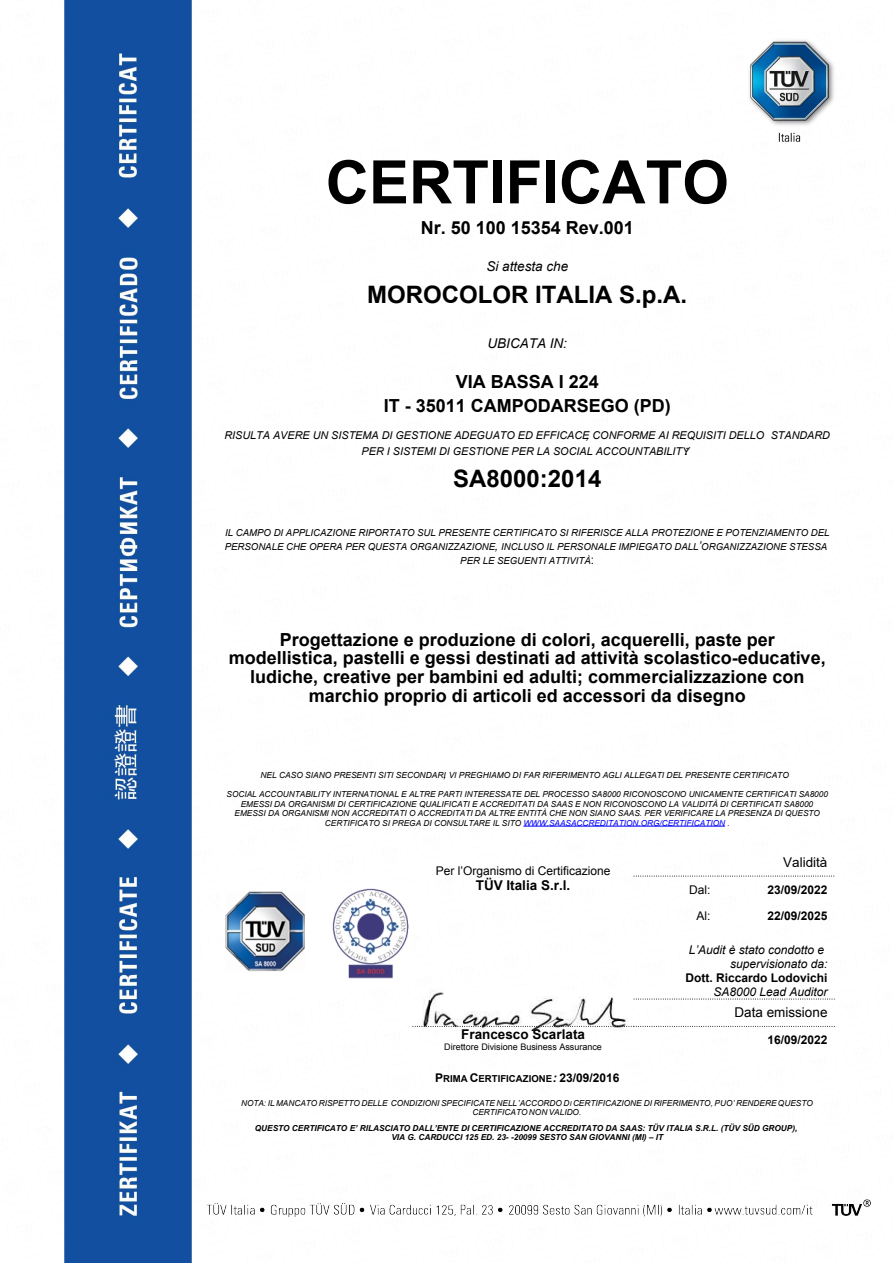
<style>
.page{position:relative;width:893px;height:1263px;background:#fff}
.page>*{position:absolute;margin:0;border:0;box-sizing:border-box;transform-origin:0 0}
.t1{font:700 60px "Arial";color:#000}
.t2{font:700 24px "Arial";color:#000}
.t3{font:700 18px/18.6px "Arial";color:#000;text-align:center}
.t4{font:italic 13.5px "Arial";color:#000}
.t5{font:700 13.5px "Arial";color:#000}
.t6{font:700 13.5px "Arial";color:#000}
.t7{font:13.5px "Arial";color:#000}
.t8{font:13.5px "Arial";color:#000}
.t9{font:italic 12px/13.8px "Arial";color:#000;text-align:right}
.t10{font:700 12px "Arial";color:#000}
.t11{font:12px "Arial";color:#000}
.t12{font:italic 10.8px/15.5px "Arial";color:#000;text-align:center}
.t13{font:italic 9.6px/13.8px "Arial";color:#000;text-align:center}
.t14{font:700 9.6px "Arial";color:#000}
.t15{font:9px "Arial";color:#000}
.t16{font:italic 8.4px "Arial";color:#000}
.t17{font:italic 8.25px/9.4px "Arial";color:#000;text-align:center}
.t18{font:italic 700 8.25px/9.4px "Arial";color:#000;text-align:center}
.s1{font-size:13.5px}
.s2{font-size:12px}
.s3{font-style:inherit}
.s4{font-style:normal;font-size:12px}
.s5{font-size:10.5px}
.s6{color:#00f}
.s7{font-style:italic;font-size:12px}
.s8{font-size:6.6px}
</style>
<div class="page">
<img style="left:64px;top:0;width:807px;height:1263px">
<img style="left:423px;top:990px;width:204px;height:40px">
<hr style="left:523px;top:826px;width:202px;height:1px;background:#00f">
<svg style="left:633px;top:876px;width:202px;height:1px"></svg>
<svg style="left:633px;top:999px;width:202px;height:1px"></svg>
<svg style="left:412px;top:1026px;width:423px;height:1px"></svg>
<img style="left:221px;top:885px;width:189px;height:103px">
<h1 class="t1" style="left:325px;top:160px;width:405px">CERTIFICATO</h1>
<h3 class="t3" style="left:420px;top:220px;width:215px">Nr. 50 100 15354 Rev.001</h3>
<h3 class="t4" style="left:486px;top:261px;width:83px">Si attesta che</h3>
<h2 class="t2" style="left:367px;top:286px;width:321px">MOROCOLOR ITALIA S.p.A.</h2>
<h3 class="t4" style="left:487px;top:339px;width:81px">UBICATA IN:</h3>
<h3 class="t3" style="left:384px;top:372px;width:288px;line-height:23.7px">VIA BASSA I 224<br>IT - 35011 CAMPODARSEGO (PD)</h3>
<h3 class="t12" style="left:224px;top:429px;width:607px">RISULTA AVERE UN SISTEMA DI GESTIONE ADEGUATO ED EFFICACE<span class="s1">,</span> CONFORME AI REQUISITI DELLO STANDARD<br>PER I SISTEMI DI GESTIONE PER LA SOCIAL ACCOUNTABILITY<span class="s1">:</span></h3>
<h2 class="t2" style="left:453px;top:470px;width:150px">SA8000:2014</h2>
<p class="t13" style="left:225px;top:527px;width:606px">IL CAMPO DI APPLICAZIONE RIPORTATO SUL PRESENTE CERTIFICATO SI RIFERISCE ALLA PROTEZIONE E POTENZIAMENTO DEL<br>PERSONALE CHE OPERA PER QUESTA ORGANIZZAZIONE<span class="s2">,</span> INCLUSO IL PERSONALE IMPIEGATO DALL<span class="s2">’</span>ORGANIZZAZIONE STESSA<br><span class="s3">PER LE SEGUENTI ATTIVITÀ</span><span class="s4">:</span></p>
<p class="t3" style="left:229px;top:632px;width:598px">Progettazione e produzione di colori, acquerelli, paste per modellistica, pastelli e gessi destinati <span class="s3">ad attività scolastico-educative, </span>ludiche, creative per bambini ed adulti; commercializzazione con marchio proprio di articoli ed accessori da disegno</p>
<p class="t16" style="left:260px;top:771px;width:530px">NEL CASO SIANO PRESENTI SITI SECONDARI<span class="s5">,</span> VI PREGHIAMO DI FAR RIFERIMENTO AGLI ALLEGATI DEL PRESENTE CERTIFICATO<span class="s5">.</span></p>
<p class="t17" style="left:226px;top:790px;width:603px">SOCIAL ACCOUNTABILITY INTERNATIONAL E ALTRE PARTI INTERESSATE DEL PROCESSO SA8000 RICONOSCONO UNICAMENTE CERTIFICATI SA8000<br>EMESSI DA ORGANISMI <span class="s3">DI CERTIFICAZIONE QUALIFICATI E ACCREDITATI DA SAAS E NON RICONOSCONO LA VALIDITÀ DI CERTIFICATI SA8000<br>EMESSI DA ORGANISMI NON ACCREDITATI O ACCREDITATI DA ALTRE ENTITÀ CHE NON SIA</span>NO SAAS. PER VERIFICARE LA PRESENZA DI QUESTO CERTIFICATO SI PREGA DI CONSULTARE IL SITO <span class="s6">WWW.SAASACCREDITATION.ORG/CERTIFICATION</span> .</p>
<h3 class="t11" style="left:435px;top:866px;width:176px">Per l<span class="s3">’</span>Organismo di Certificazione</h3>
<h3 class="t6" style="left:476px;top:875px;width:96px">TÜV Italia S.r.l.</h3>
<h3 class="t5" style="left:461px;top:1029px;width:125px">Francesco Scarlata</h3>
<p class="t15" style="left:444px;top:1044px;width:159px">Direttore Divisione Business Assurance</p>
<h3 class="t8" style="left:783px;top:853px;width:46px">Validità</h3>
<h3 class="t11" style="left:689px;top:885px;width:23px">Dal:</h3>
<h3 class="t10" style="left:767px;top:885px;width:62px">23/09/2022</h3>
<h3 class="t11" style="left:696px;top:912px;width:15px">Al:</h3>
<h3 class="t10" style="left:767px;top:912px;width:62px">22/09/2025</h3>
<h3 class="t9" style="left:688px;top:944px;width:140px">L<span class="s3">’Audit è</span> stato condotto e supervisionato da:</h3>
<h3 class="t10" style="left:685px;top:973px;width:143px">Dott. Riccardo Lodovichi</h3>
<h3 class="t9" style="left:713px;top:986px;width:116px">SA8000 Lead Auditor</h3>
<h3 class="t7" style="left:734px;top:1007px;width:94px">Data emissione</h3>
<h3 class="t10" style="left:767px;top:1035px;width:62px">16/09/2022</h3>
<p class="t14" style="left:435px;top:1075px;width:186px"><span class="s2">P</span>RIMA <span class="s2">C</span>ERTIFICAZIONE<span class="s7">:</span> <span class="s2">23/09/2016</span></p>
<p class="t17" style="left:241px;top:1099px;width:573px">NOTA: IL MANCATO RISPETTO DELLE CONDIZIONI SPECIFICATE NELL<span class="s3">’</span>ACCORDO D<span class="s8">I</span> CERTIFICAZIONE DI RIFERIMENTO, PUO<span class="s3">’</span> RENDERE QUESTO<br>CERTIFICATO NON VALIDO.</p>
<p class="t18" style="left:255px;top:1124px;width:544px">QUESTO CERTIFICATO E<span class="s3">’</span> RILASCIATO DALL<span class="s3">’</span>ENTE DI CERTIFICAZIONE ACCREDITATO DA SAAS: <span class="s3">TÜV ITALIA S.R.L. (TÜV SÜD G</span>ROUP),<br>VIA G. CARDUCCI 125 ED. 23- -20099 SESTO SAN GIOVANNI (MI) <span class="s3">–</span> IT</p>
</div>
